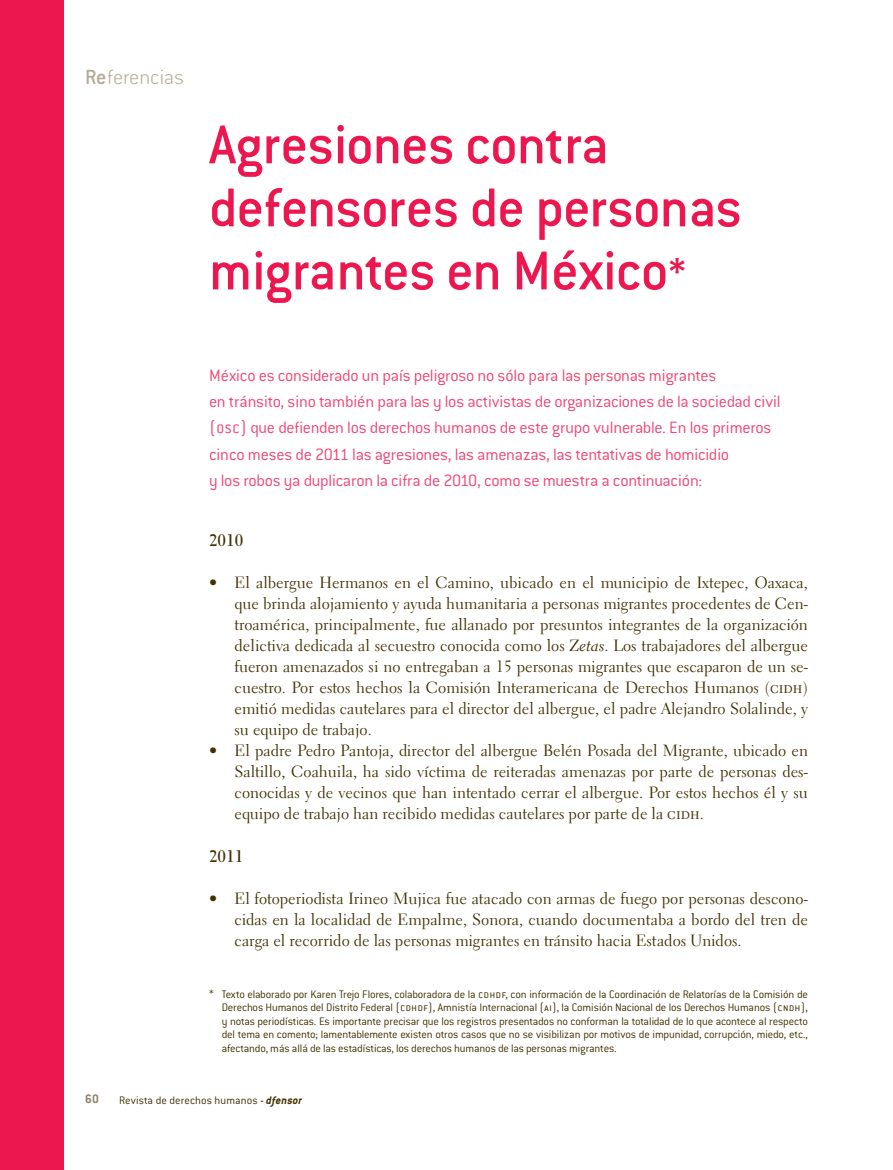
<style>
.page{position:relative;width:893px;height:1170px;background:#fff}
.page>*{position:absolute;margin:0;border:0;box-sizing:border-box;transform-origin:0 0}
.t1{font:500 60px/63px "Conduit ITC Std";letter-spacing:-.01em;color:#ed174f}
.t2{font:200 22.5px "Conduit ITC Std";color:#b3ac99}
.t3{font:300 18px/26.2px "Conduit ITC Std";letter-spacing:-.015em;color:#f14572}
.t4{font:700 16.5px "Electra LT Std";color:#413000}
.t5{font:16.2px/21px "Electra LT Std";color:#413000;text-align:justify}
.t6{font:700 13.5px "Conduit ITC Std";color:#8d8366}
.t7{font:300 12px/13.5px "Conduit ITC Std";letter-spacing:-.015em;color:#413000;text-align:justify}
.s1{font-weight:500}
.s2{font-size:45px}
.s3{font-family:"Electra LT Std Cursive"}
.s4{font-weight:700;font-style:italic}
</style>
<div class="page">
<div style="left:0;top:0;width:64px;height:1169px;background:#ed174f"></div>
<h2 class="t2" style="left:85px;top:63px;width:100px"><span class="s1">Re</span>ferencias</h2>
<h1 class="t1" style="left:209px;top:111px;width:534px">Agresiones contra defensores de personas migrantes en México<span class="s2">*</span></h1>
<p class="t3" style="left:209px;top:361px;width:573px">México es considerado un país peligroso no sólo para las personas migrantes<br>en tránsito, sino también para las y los activistas de organizaciones de la sociedad civil (osc) que defienden los derechos humanos de este grupo vulnerable. En los primeros cinco meses de 2011 las agresiones, las amenazas, las tentativas de homicidio<br>y los robos ya duplicaron la cifra de 2010, como se muestra a continuación:</p>
<p class="t4" style="left:209px;top:530px;width:36px">2010</p>
<p class="t5" style="left:235px;top:572px;width:575px;text-indent:-26px">• El albergue Hermanos en el Camino, ubicado en el municipio de Ixtepec, Oaxaca, que brinda alojamiento y ayuda humanitaria a personas migrantes procedentes de Cen&shy;troamérica, principalmente, fue allanado por presuntos integrantes de la organización delictiva dedicada al secuestro conocida como los <span class="s3">Zetas</span>. Los trabajadores del albergue fueron amenazados si no entregaban a 15 personas migrantes que escaparon de un se&shy;cuestro. Por estos hechos la Comisión Interamericana de Derechos Humanos (cidh) emitió medidas cautelares para el director del albergue, el padre Alejandro Solalinde, y su equipo de trabajo.</p>
<p class="t5" style="left:235px;top:740px;width:575px;text-indent:-26px">• El padre Pedro Pantoja, director del albergue Belén Posada del Migrante, ubicado en Saltillo, Coahuila, ha sido víctima de reiteradas amenazas por parte de personas des&shy;conocidas y de vecinos que han intentado cerrar el albergue. Por estos hechos él y su equipo de trabajo han recibido medidas cautelares por parte de la cidh.</p>
<p class="t4" style="left:209px;top:845px;width:36px">2011</p>
<p class="t5" style="left:235px;top:887px;width:575px;text-indent:-26px">• El fotoperiodista Irineo Mujica fue atacado con armas de fuego por personas descono&shy;cidas en la localidad de Empalme, Sonora, cuando documentaba a bordo del tren de carga el recorrido de las personas migrantes en tránsito hacia Estados Unidos.</p>
<p class="t7" style="left:222px;top:986px;width:588px;text-indent:-13px">* Texto elaborado por Karen Trejo Flores, colaboradora de la cdhdf, con información de la Coordinación de Relatorías de la Comisión de Derechos Humanos del Distrito Federal (cdhdf), Amnistía Internacional (ai), la Comisión Nacional de los Derechos Humanos (cndh), y notas periodísticas. Es importante precisar que los registros presentados no conforman la totalidad de lo que acontece al respecto del tema en comento; lamentablemente existen otros casos que no se visibilizan por motivos de impunidad, corrupción, miedo, etc., afectando, más allá de las estadísticas, los derechos humanos de las personas migrantes.</p>
<p class="t6" style="left:85px;top:1090px;width:15px">60</p>
<p class="t7" style="left:119px;top:1092px;width:185px">Revista de derechos humanos <span class="s1">-</span> <span class="s4">dfensor</span></p>
</div>
